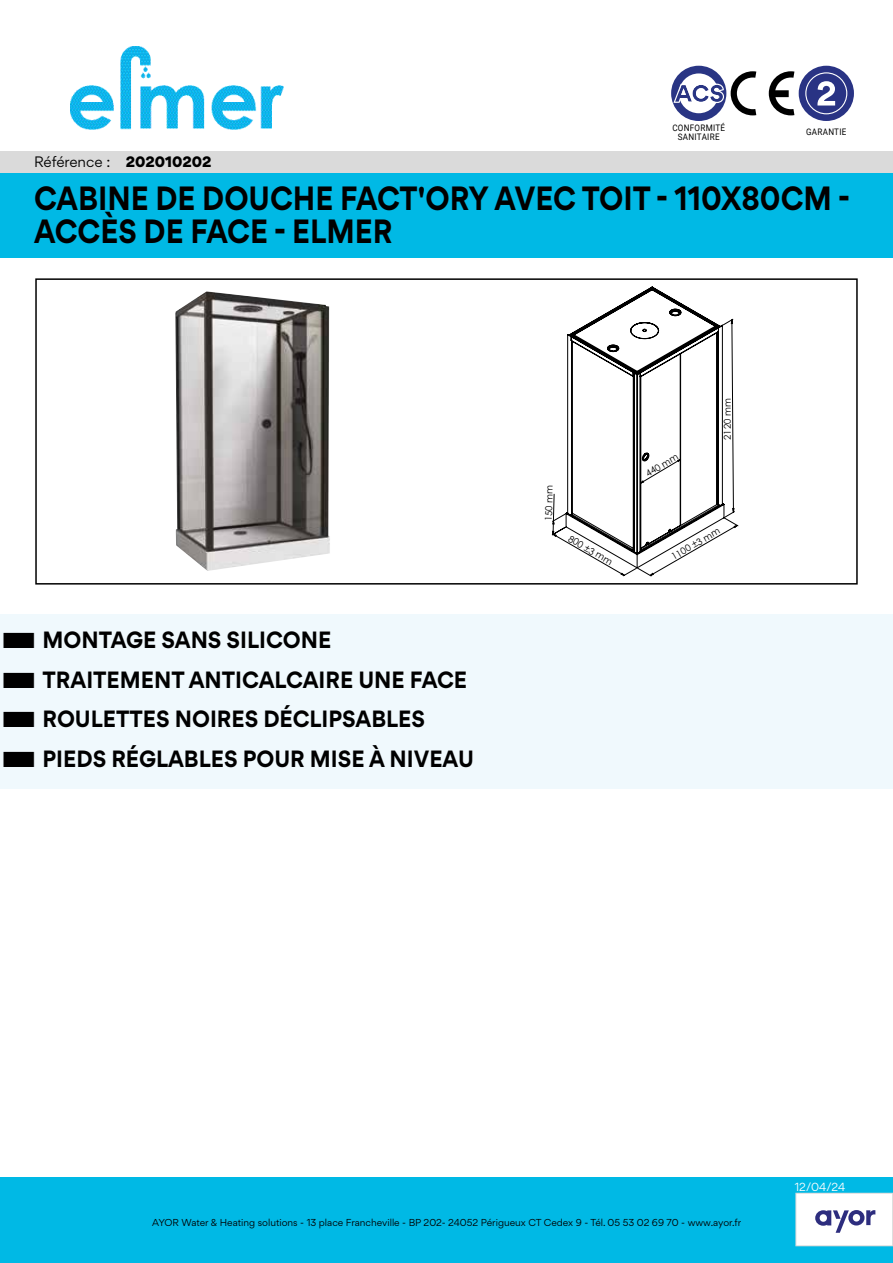
<style>
.page{position:relative;width:893px;height:1263px;background:#fff}
.page>*{position:absolute;margin:0;border:0;box-sizing:border-box;transform-origin:0 0}
.t1{font:700 30px/33px "Gordita";color:#000;scale:.9 1}
.t2{font:700 21px/39.5px "Gordita";color:#000;scale:.95 1}
.t3{font:13.5px "Gordita";letter-spacing:-.005em;color:#000}
.t4{font:10.5px "Gordita";color:#fff}
.t5{font:9.45px "Century Gothic";color:#000}
.t6{font:9px "Gordita";color:#000}
.t7{font:9px/9px "Roboto";letter-spacing:.035em;color:#000;text-align:center;scale:.9 1}
.s1{font-weight:900}
</style>
<div class="page">
<svg style="left:552px;top:287px;width:186px;height:289px"></svg>
<div style="left:0;top:172px;width:893px;height:85px;background:#00b9e5"></div>
<div style="left:0;top:1178px;width:893px;height:85px;background:#00b9e5"></div>
<div style="left:796px;top:1193px;width:97px;height:53px;background:#fff"></div>
<div style="left:795px;top:1193px;width:98px;height:53px;border:1px solid #dadada"></div>
<img style="left:175px;top:291px;width:155px;height:280px">
<div style="left:671px;top:66px;width:55px;height:55px;background:#293584;border-radius:50%"></div>
<div style="left:679px;top:73px;width:40px;height:40px;background:#fff;border-radius:50%"></div>
<svg style="left:673px;top:84px;width:51px;height:19px"></svg>
<svg style="left:731px;top:71px;width:25px;height:44px"></svg>
<svg style="left:769px;top:71px;width:25px;height:44px"></svg>
<div style="left:799px;top:66px;width:55px;height:55px;background:#293384;border-radius:50%"></div>
<svg style="left:805px;top:72px;width:42px;height:42px"></svg>
<div style="left:35px;top:278px;width:823px;height:307px;border:2px solid #000"></div>
<div style="left:0;top:614px;width:893px;height:57px;background:#f0f9fd"></div>
<div style="left:0;top:653px;width:893px;height:57px;background:#f0f9fd"></div>
<div style="left:0;top:693px;width:893px;height:57px;background:#f0f9fd"></div>
<div style="left:0;top:732px;width:893px;height:57px;background:#f0f9fd"></div>
<svg style="left:815px;top:1210px;width:60px;height:23px"></svg>
<img style="left:70px;top:47px;width:213px;height:82px">
<div style="left:0;top:151px;width:893px;height:21px;background:#dadada"></div>
<p class="t3" style="left:34px;top:152px;width:179px">Référence : <span class="s1">202010202</span></p>
<p class="t7" style="left:672px;top:122px;width:60px">CONFORMITÉ<br>SANITAIRE</p>
<p class="t7" style="left:806px;top:127px;width:46px">GARANTIE</p>
<h1 class="t1" style="left:34px;top:182px;width:908px">CABINE DE DOUCHE FACT'ORY AVEC TOIT - 110X80CM -<br>ACCÈS DE FACE - ELMER</h1>
<p class="t2" style="left:43px;top:620px;width:456px">MONTAGE SANS SILICONE<br>TRAITEMENT ANTICALCAIRE UNE FACE<br>ROULETTES NOIRES DÉCLIPSABLES<br>PIEDS RÉGLABLES POUR MISE À NIVEAU</p>
<p class="t5" style="left:542px;top:521px;width:38px;rotate:-88deg">150 mm</p>
<p class="t5" style="left:643px;top:468px;width:38px;rotate:-31deg">440 mm</p>
<p class="t5" style="left:721px;top:440px;width:43px;rotate:-90deg">2120 mm</p>
<p class="t5" style="left:572px;top:532px;width:51px;rotate:30deg">800 ±3 mm</p>
<p class="t5" style="left:669px;top:551px;width:56px;rotate:-30deg">1100 ±3 mm</p>
<p class="t6" style="left:152px;top:1216px;width:590px">AYOR Water &amp; Heating solutions - 13 place Francheville - BP 202- 24052 Périgueux CT Cedex 9 - Tél. 05 53 02 69 70 - www.ayor.fr</p>
<p class="t4" style="left:795px;top:1179px;width:52px">12/04/24</p>
</div>
